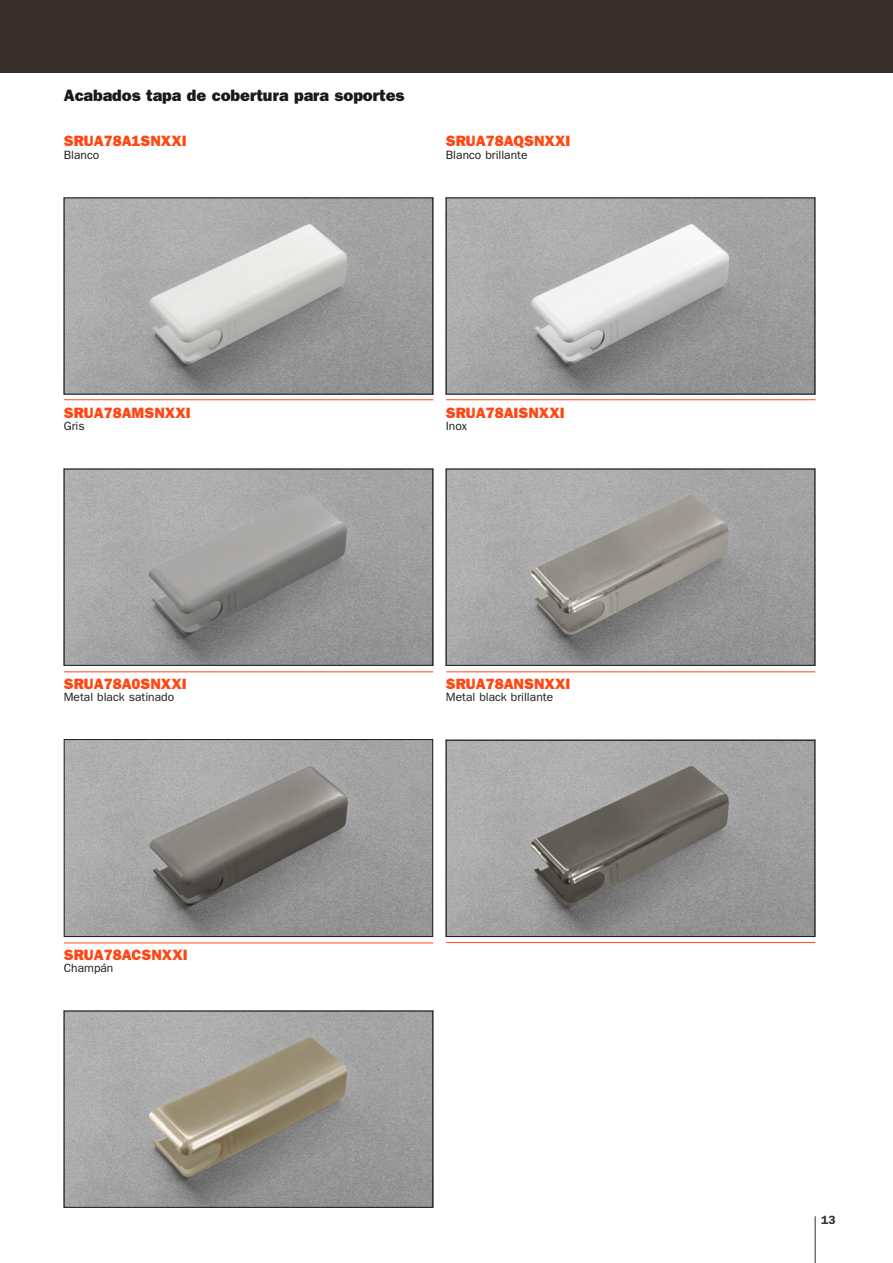
<style>
.page{position:relative;width:893px;height:1263px;background:#fff}
.page>*{position:absolute;margin:0;border:0;box-sizing:border-box;transform-origin:0 0}
.t1{font:16.5px "ITC Franklin Gothic Std Hvy";color:#1a1a18}
.t2{font:15px "ITC Franklin Gothic Std Hvy";color:#ff4713}
.t3{font:12px "ITC Franklin Gothic Std";color:#1a1a18}
.t4{font:600 12px "ITC Franklin Gothic Std";color:#392f2d}
</style>
<div class="page">
<div style="left:0;top:0;width:893px;height:72px;background:#392f2d"></div>
<img style="left:66px;top:200px;width:365px;height:192px">
<div style="left:64px;top:198px;width:369px;height:196px;border:1px solid #1a1a18"></div>
<img style="left:448px;top:200px;width:365px;height:192px">
<div style="left:446px;top:198px;width:369px;height:196px;border:1px solid #1a1a18"></div>
<img style="left:66px;top:471px;width:365px;height:193px">
<div style="left:64px;top:469px;width:369px;height:197px;border:1px solid #1a1a18"></div>
<img style="left:448px;top:471px;width:365px;height:193px">
<div style="left:446px;top:469px;width:369px;height:197px;border:1px solid #1a1a18"></div>
<img style="left:66px;top:741px;width:365px;height:194px">
<div style="left:64px;top:739px;width:369px;height:198px;border:1px solid #1a1a18"></div>
<img style="left:448px;top:742px;width:365px;height:193px">
<div style="left:446px;top:740px;width:369px;height:197px;border:1px solid #1a1a18"></div>
<img style="left:66px;top:1013px;width:365px;height:193px">
<div style="left:64px;top:1011px;width:369px;height:197px;border:1px solid #1a1a18"></div>
<hr style="left:64px;top:671px;width:369px;height:1px;background:#ff4713">
<hr style="left:64px;top:399px;width:369px;height:1px;background:#ff4713">
<hr style="left:64px;top:942px;width:369px;height:1px;background:#ff4713">
<hr style="left:446px;top:671px;width:369px;height:1px;background:#ff4713">
<hr style="left:446px;top:942px;width:369px;height:1px;background:#ff4713">
<hr style="left:446px;top:399px;width:369px;height:1px;background:#ff4713">
<hr style="left:815px;top:1216px;width:1px;height:47px;background:#392f2d">
<p class="t1" style="left:64px;top:85px;width:342px">Acabados tapa de cobertura para soportes</p>
<p class="t2" style="left:64px;top:132px;width:124px">SRUA78A1SNXXI</p>
<p class="t2" style="left:446px;top:132px;width:126px">SRUA78AQSNXXI</p>
<p class="t3" style="left:64px;top:148px;width:37px">Blanco</p>
<p class="t3" style="left:446px;top:148px;width:83px">Blanco brillante</p>
<p class="t2" style="left:64px;top:404px;width:128px">SRUA78AMSNXXI</p>
<p class="t2" style="left:446px;top:404px;width:120px">SRUA78AISNXXI</p>
<p class="t3" style="left:64px;top:419px;width:22px">Gris</p>
<p class="t3" style="left:446px;top:419px;width:23px">Inox</p>
<p class="t2" style="left:64px;top:675px;width:124px">SRUA78A0SNXXI</p>
<p class="t2" style="left:446px;top:675px;width:126px">SRUA78ANSNXXI</p>
<p class="t3" style="left:64px;top:690px;width:112px">Metal black satinado</p>
<p class="t3" style="left:446px;top:690px;width:109px">Metal black brillante</p>
<p class="t2" style="left:64px;top:946px;width:125px">SRUA78ACSNXXI</p>
<p class="t3" style="left:64px;top:961px;width:51px">Champán</p>
<p class="t4" style="left:821px;top:1213px;width:16px">13</p>
</div>
